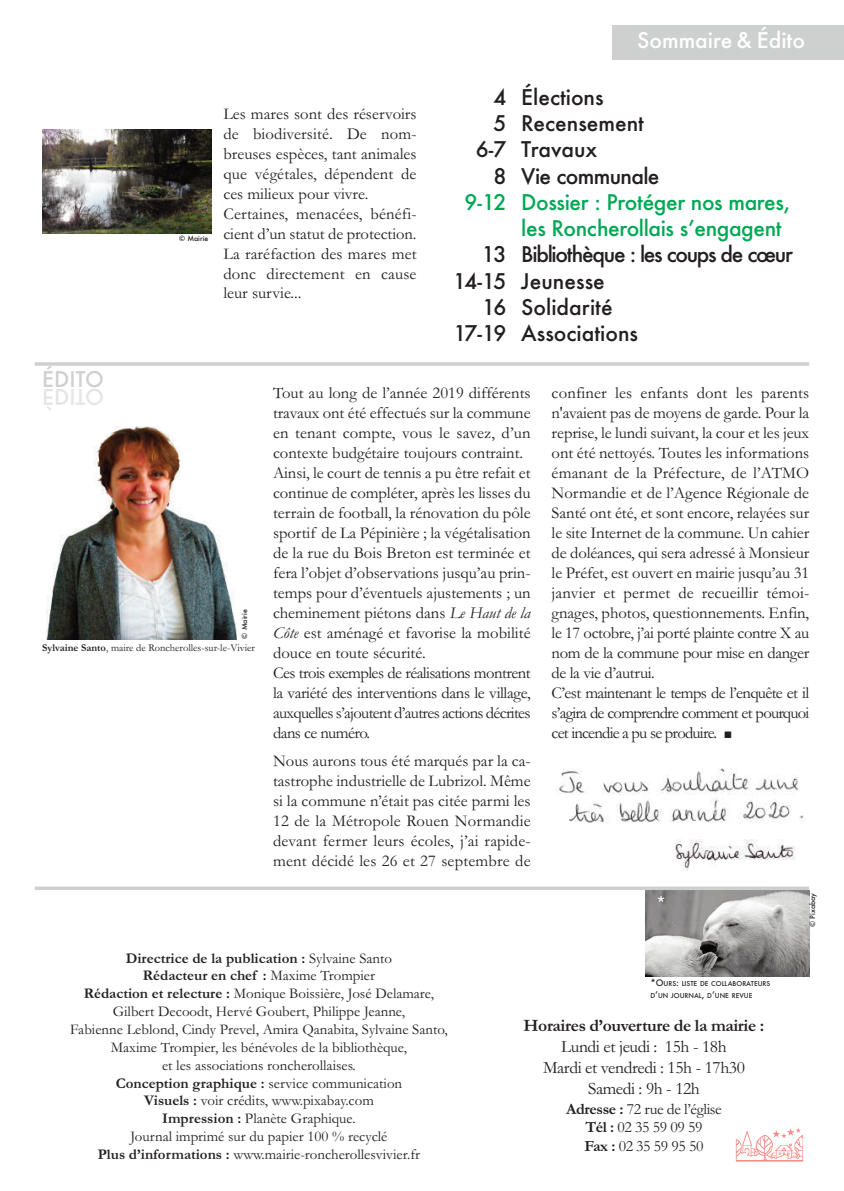
<style>
.page{position:relative;width:844px;height:1191px;background:#fff}
.page>*{position:absolute;margin:0;border:0;box-sizing:border-box;transform-origin:0 0}
.t1{font:500 21px/26.2px "Futura";color:#231f20}
.t2{font:500 21px/26.2px "Futura";letter-spacing:-.02em;color:#00a854}
.t3{font:500 21px/26.2px "Futura";letter-spacing:-.08em;color:#231f20;text-align:right}
.t4{font:500 21px "Futura";color:#fff}
.t5{font:500 21px "Futura";color:#cecfcf}
.t6{font:21px "Helvetica";color:#fff}
.t7{font:17.5px/21px "Garamond";letter-spacing:-.025em;color:#231f20;text-align:center}
.t8{font:700 17.5px "Garamond";letter-spacing:-.025em;color:#231f20}
.t9{font:16.62px/19.9px "Garamond";color:#231f20}
.t10{font:15.75px/18.9px "Garamond";letter-spacing:-.025em;color:#231f20;text-align:center}
.t11{font:14.88px/17.8px "Garamond";color:#231f20;text-align:center}
.t12{font:10.5px "Garamond";color:#231f20}
.t13{font:500 7px "Futura";color:#231f20}
.t14{font:500 6.65px/11.4px "Futura";color:#231f20}
.s1{font-weight:700}
.s2{font-style:italic}
.s3{font-family:"Times New Roman";font-weight:700;font-size:14px}
.s4{font-size:8.75px}
</style>
<div class="page">
<img style="left:46px;top:427px;width:191px;height:212px">
<div style="left:612px;top:25px;width:231px;height:35px;background:#cecfcf"></div>
<img style="left:645px;top:890px;width:164px;height:87px">
<hr style="left:35px;top:362px;width:774px;height:4px;background:#cecfcf">
<img style="left:735px;top:1128px;width:69px;height:34px">
<svg style="left:35px;top:886px;width:774px;height:4px;background:#d4d5d5"></svg>
<img style="left:675px;top:839px;width:120px;height:31px">
<img style="left:559px;top:768px;width:245px;height:55px">
<img style="left:42px;top:129px;width:170px;height:105px">
<p class="t13" style="left:179px;top:235px;width:31px">© Mairie</p>
<p class="t9" style="left:223px;top:103px;width:195px">Les mares sont des réservoirs de biodiversité. De nom&shy;breuses espèces, tant animales que végétales, dépendent de ces milieux pour vivre.<br>Certaines, menacées, bénéfi&shy;cient d’un statut de protection.<br>La raréfaction des mares met donc directement en cause leur survie...</p>
<p class="t1" style="left:475px;top:84px;width:32px;text-align:right">4<br>5<br>6-7<br>8</p>
<p class="t2" style="left:464px;top:189px;width:43px">9-12</p>
<p class="t3" style="left:453px;top:242px;width:55px">13<br>14-15<br>16<br>17-19</p>
<p class="t4" style="left:637px;top:29px;width:169px">Sommaire &amp; Édito</p>
<p class="t1" style="left:521px;top:84px;width:140px">Élections<br>Recensement<br>Travaux<br>Vie communale</p>
<p class="t2" style="left:521px;top:189px;width:270px">Dossier : Protéger nos mares, les Roncherollais s’engagent</p>
<p class="t1" style="left:521px;top:242px;width:273px">Bibliothèque : les coups de cœur<br>Jeunesse<br>Solidarité<br>Associations</p>
<p class="t5" style="left:42px;top:368px;width:63px">ÉDITO</p>
<p class="t13" style="left:240px;top:638px;width:31px;rotate:-90deg">© Mairie</p>
<p class="t12" style="left:42px;top:641px;width:214px"><span class="s1">Sylvaine Santo</span>, maire de Roncherolles-sur-le-Vivier</p>
<p class="t9" style="left:273px;top:383px;width:259px">Tout au long de l’année 2019 différents travaux ont été effectués sur la commune en tenant compte, vous le savez, d’un contexte budgétaire toujours contraint.<br>Ainsi, le court de tennis a pu être refait et continue de compléter, après les lisses du terrain de football, la rénovation du pôle sportif de La Pépinière ; la végétalisation de la rue du Bois Breton est terminée et fera l’objet d’observations jusqu’au prin&shy;temps pour d’éventuels ajustements ; un cheminement piétons dans <span class="s2">Le Haut de la Côte</span> est aménagé et favorise la mobilité douce en toute sécurité.<br>Ces trois exemples de réalisations montrent la variété des interventions dans le village, auxquelles s’ajoutent d’autres actions décrites dans ce numéro.</p>
<p class="t9" style="left:273px;top:750px;width:259px;text-align:justify">Nous aurons tous été marqués par la ca&shy;tastrophe industrielle de Lubrizol. Même si la commune n’était pas citée parmi les 12 de la Métropole Rouen Normandie devant fermer leurs écoles, j’ai rapide&shy;ment décidé les 26 et 27 septembre de</p>
<p class="t9" style="left:551px;top:383px;width:259px">confiner les enfants dont les parents n'avaient pas de moyens de garde. Pour la reprise, le lundi suivant, la cour et les jeux ont été nettoyés. Toutes les informations émanant de la Préfecture, de l’ATMO Normandie et de l’Agence Régionale de Santé ont été, et sont encore, relayées sur le site Internet de la commune. Un cahier de doléances, qui sera adressé à Monsieur le Préfet, est ouvert en mairie jusqu’au 31 janvier et permet de recueillir témoi&shy;gnages, photos, questionnements. Enfin, le 17 octobre, j’ai porté plainte contre X au nom de la commune pour mise en danger de la vie d’autrui.<br>C’est maintenant le temps de l’enquête et il s’agira de comprendre comment et pourquoi cet incendie a pu se produire. <span class="s3">■</span></p>
<p class="t6" style="left:657px;top:891px;width:10px">*</p>
<p class="t13" style="left:808px;top:927px;width:35px;rotate:-90deg">© Pixabay</p>
<p class="t11" style="left:70px;top:948px;width:379px"><span class="s1">Directrice de la publication :</span> Sylvaine Santo<br><span class="s1">Rédacteur en chef :</span> Maxime Trompier<br><span class="s1">Rédaction et relecture :</span> Monique Boissière, José Delamare, Gilbert Decoodt, Hervé Goubert, Philippe Jeanne,<br>Fabienne Leblond, Cindy Prevel, Amira Qanabita, Sylvaine Santo, Maxime Trompier, les bénévoles de la bibliothèque,<br>et les associations roncherollaises.<br><span class="s1">Conception graphique :</span> service communication<br><span class="s1">Visuels :</span> voir crédits, www.pixabay.com<br><span class="s1">Impression :</span> Planète Graphique.<br>Journal imprimé sur du papier 100 % recyclé<br><span class="s1">Plus d’informations :</span> www.mairie-roncherollesvivier.fr</p>
<p class="t14" style="left:650px;top:978px;width:121px"><span class="s4">*O</span>URS<span class="s4">:</span> LISTE DE COLLABORATEURS<br>D<span class="s4">’</span>UN JOURNAL<span class="s4">,</span> D<span class="s4">’</span>UNE REVUE</p>
<p class="t8" style="left:523px;top:1014px;width:242px">Horaires d’ouverture de la mairie :</p>
<p class="t7" style="left:543px;top:1035px;width:203px">Lundi et jeudi : 15h - 18h<br>Mardi et vendredi : 15h - 17h30<br>Samedi : 9h - 12h</p>
<p class="t10" style="left:566px;top:1098px;width:157px"><span class="s1">Adresse :</span> 72 rue de l’église<br><span class="s1">Tél :</span> 02 35 59 09 59<br><span class="s1">Fax :</span> 02 35 59 95 50</p>
</div>
